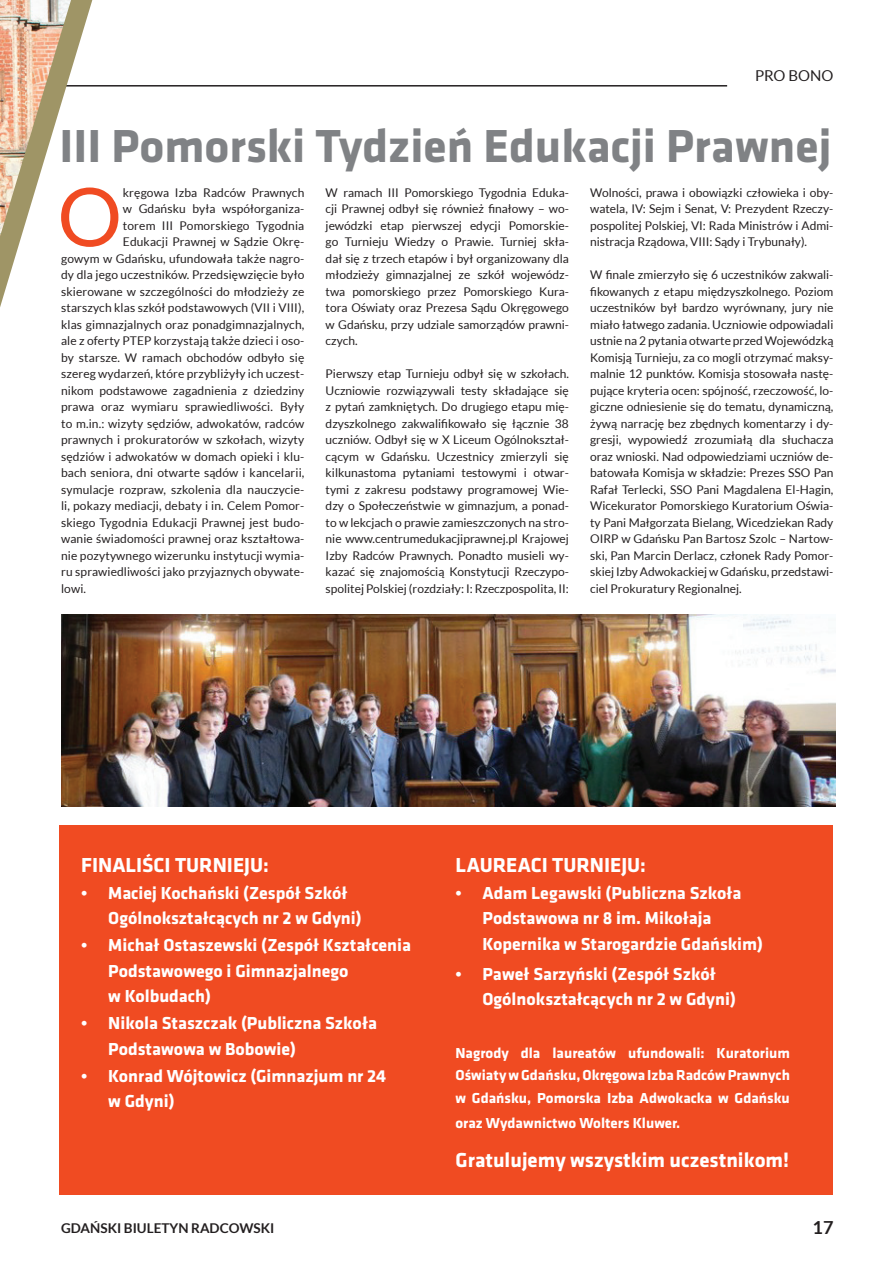
<style>
.page{position:relative;width:893px;height:1263px;background:#fff}
.page>*{position:absolute;margin:0;border:0;box-sizing:border-box;transform-origin:0 0}
.t1{font:81.15px "Lato";color:#f04b22}
.t2{font:700 48px "Klavika";color:#808285}
.t3{font:700 21px "Klavika";color:#fff}
.t4{font:700 18px/25.5px "Klavika";color:#fff}
.t5{font:700 18px "Lato";color:#231f20}
.t6{font:700 15px/22.5px "Klavika";color:#fff;text-align:justify}
.t7{font:15px "Lato";color:#231f20}
.t8{font:700 13.5px "Lato";color:#231f20}
.t9{font:12px/16.5px "Lato";letter-spacing:.01em;color:#231f20;text-align:justify}
</style>
<div class="page">
<hr style="left:60px;top:85px;width:667px;height:2px;background:#231f20">
<svg style="left:0;top:0;width:92px;height:307px"></svg>
<div style="left:60px;top:825px;width:773px;height:370px;background:#f04b22"></div>
<img style="left:61px;top:615px;width:774px;height:192px">
<p class="t7" style="left:755px;top:67px;width:80px">PRO BONO</p>
<h2 class="t2" style="left:60px;top:120px;width:774px">III Pomorski Tydzień Edukacji Prawnej</h2>
<h1 class="t1" style="left:57px;top:172px;width:66px">O</h1>
<p class="t9" style="left:123px;top:184px;width:183px">kręgowa Izba Radców Prawnych</p>
<p class="t9" style="left:326px;top:184px;width:245px">W ramach III Pomorskiego Tygodnia Eduka&shy;cji Prawnej odbył się również finałowy – wo&shy;jewódzki etap pierwszej edycji Pomorskie&shy;go Turnieju Wiedzy o Prawie. Turniej skła&shy;dał się z trzech etapów i był organizowany dla młodzieży gimnazjalnej ze szkół wojewódz&shy;twa pomorskiego przez Pomorskiego Kura&shy;tora Oświaty oraz Prezesa Sądu Okręgowego w Gdańsku, przy udziale samorządów prawni&shy;czych.</p>
<p class="t9" style="left:326px;top:366px;width:245px">Pierwszy etap Turnieju odbył się w szkołach.<br>Uczniowie rozwiązywali testy składające się z pytań zamkniętych. Do drugiego etapu mię&shy;dzyszkolnego zakwalifikowało się łącznie 38 uczniów. Odbył się w X Liceum Ogólnokształ&shy;cącym w Gdańsku. Uczestnicy zmierzyli się kilkunastoma pytaniami testowymi i otwar&shy;tymi z zakresu podstawy programowej Wie&shy;dzy o Społeczeństwie w gimnazjum, a ponad&shy;to w lekcjach o prawie zamieszczonych na stro&shy;nie www.centrumedukacjiprawnej.pl Krajowej Izby Radców Prawnych. Ponadto musieli wy&shy;kazać się znajomością Konstytucji Rzeczypo&shy;spolitej Polskiej (rozdziały: I: Rzeczpospolita, II:</p>
<p class="t9" style="left:590px;top:184px;width:245px">Wolności, prawa i obowiązki człowieka i oby&shy;watela, IV: Sejm i Senat, V: Prezydent Rzeczy&shy;pospolitej Polskiej, VI: Rada Ministrów i Admi&shy;nistracja Rządowa, VIII: Sądy i Trybunały).</p>
<p class="t9" style="left:590px;top:267px;width:245px">W finale zmierzyło się 6 uczestników zakwali&shy;fikowanych z etapu międzyszkolnego. Poziom uczestników był bardzo wyrównany, jury nie miało łatwego zadania. Uczniowie odpowiadali ustnie na 2 pytania otwarte przed Wojewódzką Komisją Turnieju, za co mogli otrzymać maksy&shy;malnie 12 punktów. Komisja stosowała nastę&shy;pujące kryteria ocen: spójność, rzeczowość, lo&shy;giczne odniesienie się do tematu, dynamiczną, żywą narrację bez zbędnych komentarzy i dy&shy;gresji, wypowiedź zrozumiałą dla słuchacza oraz wnioski. Nad odpowiedziami uczniów de&shy;batowała Komisja w składzie: Prezes SSO Pan Rafał Terlecki, SSO Pani Magdalena El-Hagin, Wicekurator Pomorskiego Kuratorium Oświa&shy;ty Pani Małgorzata Bielang, Wicedziekan Rady OIRP w Gdańsku Pan Bartosz Szolc – Nartow&shy;ski, Pan Marcin Derlacz, członek Rady Pomor&shy;skiej Izby Adwokackiej w Gdańsku, przedstawi&shy;ciel Prokuratury Regionalnej.</p>
<p class="t9" style="left:123px;top:201px;width:183px">w Gdańsku była współorganiza-</p>
<p class="t9" style="left:123px;top:217px;width:183px">torem III Pomorskiego Tygodnia</p>
<p class="t9" style="left:123px;top:234px;width:183px">Edukacji Prawnej w Sądzie Okrę-</p>
<p class="t9" style="left:61px;top:250px;width:245px">gowym w Gdańsku, ufundowała także nagro-</p>
<p class="t9" style="left:61px;top:267px;width:245px">dy dla jego uczestników. Przedsięwzięcie było</p>
<p class="t9" style="left:61px;top:283px;width:245px">skierowane w szczególności do młodzieży ze</p>
<p class="t9" style="left:61px;top:300px;width:245px">starszych klas szkół podstawowych (VII i VIII),</p>
<p class="t9" style="left:61px;top:316px;width:245px">klas gimnazjalnych oraz ponadgimnazjalnych,</p>
<p class="t9" style="left:61px;top:333px;width:245px">ale z oferty PTEP korzystają także dzieci i oso-</p>
<p class="t9" style="left:61px;top:349px;width:245px">by starsze. W ramach obchodów odbyło się</p>
<p class="t9" style="left:61px;top:366px;width:245px">szereg wydarzeń, które przybliżyły ich uczest-</p>
<p class="t9" style="left:61px;top:382px;width:245px">nikom podstawowe zagadnienia z dziedziny</p>
<p class="t9" style="left:61px;top:399px;width:245px">prawa oraz wymiaru sprawiedliwości. Były</p>
<p class="t9" style="left:61px;top:415px;width:245px">to m.in.: wizyty sędziów, adwokatów, radców</p>
<p class="t9" style="left:61px;top:432px;width:245px">prawnych i prokuratorów w szkołach, wizyty</p>
<p class="t9" style="left:61px;top:448px;width:245px">sędziów i adwokatów w domach opieki i klu-</p>
<p class="t9" style="left:61px;top:465px;width:245px">bach seniora, dni otwarte sądów i kancelarii,</p>
<p class="t9" style="left:61px;top:481px;width:245px">symulacje rozpraw, szkolenia dla nauczycie-</p>
<p class="t9" style="left:61px;top:498px;width:245px">li, pokazy mediacji, debaty i in. Celem Pomor-</p>
<p class="t9" style="left:61px;top:514px;width:245px">skiego Tygodnia Edukacji Prawnej jest budo-</p>
<p class="t9" style="left:61px;top:531px;width:245px">wanie świadomości prawnej oraz kształtowa-</p>
<p class="t9" style="left:61px;top:547px;width:245px">nie pozytywnego wizerunku instytucji wymia-</p>
<p class="t9" style="left:61px;top:564px;width:245px">ru sprawiedliwości jako przyjaznych obywate-</p>
<p class="t9" style="left:61px;top:580px;width:27px">lowi.</p>
<h3 class="t3" style="left:81px;top:853px;width:22px">FINALI</h3>
<h3 class="t3" style="left:142px;top:853px;width:82px">ŚCI TURNIEJU</h3>
<h3 class="t3" style="left:263px;top:853px;width:7px">:</h3>
<h3 class="t4" style="left:108px;top:880px;width:255px;text-indent:-27px">• Maciej Kochański (Zespół Szkół<br>Ogólnokształcących nr 2 w Gdyni)</h3>
<h3 class="t4" style="left:108px;top:933px;width:304px;text-indent:-27px">• Michał Ostaszewski (Zespół Kształcenia<br>Podstawowego i Gimnazjalnego<br>w Kolbudach)</h3>
<h3 class="t4" style="left:108px;top:1011px;width:270px;text-indent:-27px">• Nikola Staszczak (Publiczna Szkoła<br>Podstawowa w Bobowie)</h3>
<h3 class="t4" style="left:108px;top:1063px;width:280px;text-indent:-27px">• Konrad Wójtowicz (Gimnazjum nr 24 w Gdyni)</h3>
<h3 class="t3" style="left:455px;top:853px;width:145px">LAUREACITURNIEJU</h3>
<h3 class="t3" style="left:640px;top:853px;width:7px">:</h3>
<h3 class="t4" style="left:482px;top:880px;width:282px;text-indent:-27px">• Adam Legawski (Publiczna Szkoła<br>Podstawowa nr 8 im. Mikołaja<br>Kopernika w Starogardzie Gdańskim)</h3>
<h3 class="t4" style="left:482px;top:961px;width:255px;text-indent:-27px">• Paweł Sarzyński (Zespół Szkół<br>Ogólnokształcących nr 2 w Gdyni)</h3>
<p class="t6" style="left:455px;top:1042px;width:336px">Nagrody dla laureatów ufundowali: Kuratorium Oświaty w Gdańsku, Okręgowa Izba Radców Prawnych w Gdańsku, Pomorska Izba Adwokacka w Gdańsku</p>
<p class="t6" style="left:455px;top:1112px;width:226px">oraz Wydawnictwo Wolters Kluwer.</p>
<h3 class="t3" style="left:455px;top:1149px;width:335px">Gratulujemy wszystkim uczestnikom!</h3>
<p class="t8" style="left:61px;top:1220px;width:47px">GDAŃSKI</p>
<p class="t8" style="left:124px;top:1220px;width:138px">BI ULETYN RADCOWSKI</p>
<h3 class="t5" style="left:813px;top:1217px;width:22px">17</h3>
</div>
